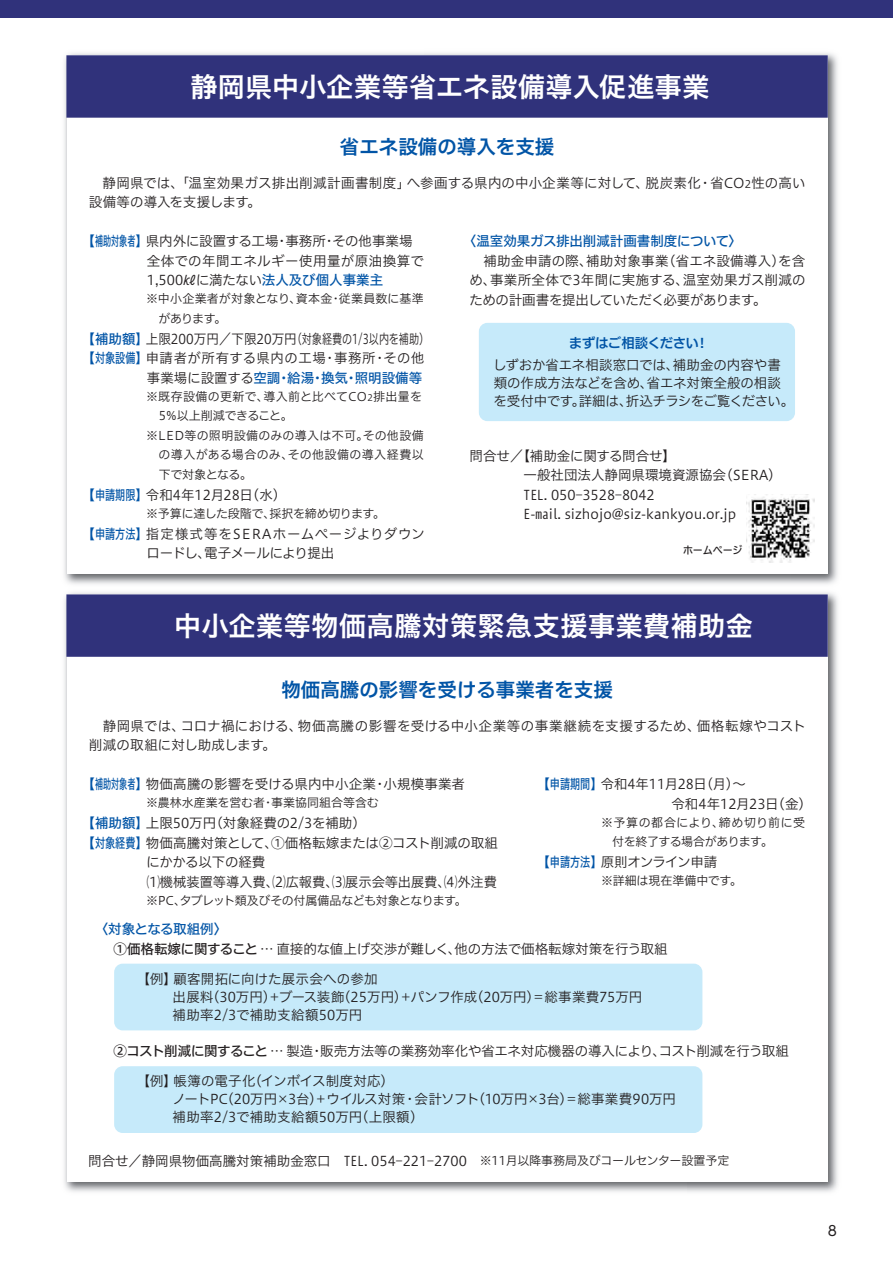
<style>
.page{position:relative;width:893px;height:1263px;background:#fff}
.page>*{position:absolute;margin:0;border:0;box-sizing:border-box;transform-origin:0 0}
.t1{font:27px "Hiragino UD Sans F Std N W6 90 pv RKSJ H";letter-spacing:.02em;color:#fff}
.t2{font:19.5px "Hiragino UD Sans F Std N W6 90 pv RKSJ H";color:#0154a6}
.t3{font:13.8px "UD Shin M Go Pro";color:#231f20}
.t4{font:13.5px/19.5px "Hiragino UD Sans F Std N W3 90 pv RKSJ H";color:#231f20}
.t5{font:13.5px/19.5px "Hiragino UD Sans F Std N W3 90 pv RKSJ H";letter-spacing:.025em;color:#231f20}
.t6{font:13.5px "Hiragino UD Sans F Std N W3 90 pv RKSJ H";color:#231f20;scale:.93 1}
.t7{font:13.5px "Hiragino UD Sans F Std N W3 90 pv RKSJ H";letter-spacing:.04em;color:#231f20}
.t8{font:13.5px "Hiragino UD Sans F Std N W5 90 pv RKSJ H";color:#0154a6}
.t9{font:13.5px "Hiragino UD Sans F Std N W3 90 pv RKSJ H";letter-spacing:-.06em;color:#231f20}
.t10{font:13.5px "Hiragino UD Sans F Std N W3 90 pv RKSJ H";letter-spacing:-.02em;color:#231f20}
.t11{font:12px/19.5px "Hiragino UD Sans F Std N W3 90 pv RKSJ H";color:#231f20}
.t12{font:12px "Hiragino UD Sans F Std N W3 90 pv RKSJ H";letter-spacing:.03em;color:#231f20}
.t13{font:12px "Hiragino UD Sans F Std N W3 90 pv RKSJ H";letter-spacing:-.04em;color:#231f20}
.t14{font:12px "Hiragino UD Sans F Std N W3 90 pv RKSJ H";letter-spacing:.02em;color:#231f20}
.t15{font:12px "Hiragino UD Sans F Std N W3 90 pv RKSJ H";letter-spacing:-.02em;color:#231f20}
.t16{font:12px "Hiragino UD Sans F Std N W3 90 pv RKSJ H";letter-spacing:-.03em;color:#231f20}
.t17{font:10.5px "Hiragino UD Sans F Std N W5 90 pv RKSJ H";color:#231f20;scale:.95 1}
.s1{font-size:10.5px}
.s2{font-family:"Hiragino UD Sans F Std N W5 90 pv RKSJ H";color:#0154a6}
.s3{color:#0154a6}
.s4{font-family:"Hiragino UD Sans F Std N W3 90 pv RKSJ H";color:#231f20}
.s5{font-size:9px}
.s6{font-family:"Hiragino UD Sans F Std N W6 90 pv RKSJ H";color:#0154a6}
.s7{font-family:"Hiragino UD Sans F Std N W5 90 pv RKSJ H"}
.s8{font-size:12px}
</style>
<div class="page">
<div style="left:0;top:0;width:893px;height:18px;background:#30327b"></div>
<img style="left:64px;top:53px;width:774px;height:1139px">
<div style="left:67px;top:55px;width:761px;height:519px;background:#fff"></div>
<div style="left:67px;top:594px;width:761px;height:588px;background:#fff"></div>
<div style="left:66px;top:594px;width:762px;height:63px;background:#30327b"></div>
<div style="left:479px;top:323px;width:316px;height:98px;background:#c6eafa;border-radius:9px"></div>
<div style="left:114px;top:964px;width:588px;height:66px;background:#c6eafa;border-radius:9px"></div>
<div style="left:114px;top:1066px;width:588px;height:67px;background:#c6eafa;border-radius:9px"></div>
<img style="left:747px;top:496px;width:68px;height:67px">
<div style="left:66px;top:55px;width:762px;height:63px;background:#30327b"></div>
<p class="t1" style="left:191px;top:66px;width:520px">静岡県中小企業等省エネ設備導入促進事業</p>
<p class="t2" style="left:340px;top:131px;width:216px">省エネ設備の導入を支援</p>
<p class="t4" style="left:89px;top:172px;width:718px">　静岡県では、「温室効果ガス排出削減計画書制度」へ参画する県内の中小企業等に対して、脱炭素化・省CO<span class="s1">2</span>性の高い設備等の導入を支援します。</p>
<p class="t4" style="left:147px;top:230px;width:279px;text-indent:-65px"><span class="s2">【補助対象者</span><span class="s3">】</span>県内外に設置する工場・事務所・その他事業場全体での年間エネルギー使用量が原油換算で<br>1,500㎘に満たない<span class="s2">法人及び個人事業主</span></p>
<p class="t11" style="left:158px;top:288px;width:267px;text-indent:-12px">※中小企業者が対象となり、資本金・従業員数に基準があります。</p>
<p class="t6" style="left:82px;top:328px;width:375px"><span class="s2">【補助額</span><span class="s3">】</span>上限200万円／下限20万円（対象経費の1/3以内を補助）</p>
<p class="t7" style="left:82px;top:348px;width:344px"><span class="s2">【対象設備</span><span class="s3">】</span>申請者が所有する県内の工場・事務所・その他</p>
<p class="t8" style="left:147px;top:367px;width:277px"><span class="s4">事業場に設置する</span>空調・給湯・換気・照明設備等</p>
<p class="t14" style="left:146px;top:387px;width:277px">※既存設備の更新で、導入前と比べてCO<span class="s5">2</span>排出量を</p>
<p class="t16" style="left:159px;top:407px;width:135px">5％以上削減できること。</p>
<p class="t12" style="left:146px;top:426px;width:279px">※LED等の照明設備のみの導入は不可。その他設備</p>
<p class="t12" style="left:159px;top:446px;width:267px">の導入がある場合のみ、その他設備の導入経費以</p>
<p class="t13" style="left:159px;top:465px;width:95px">下で対象となる。</p>
<p class="t4" style="left:82px;top:484px;width:200px"><span class="s2">【申請期限</span><span class="s3">】</span>令和4年12月28日(水)</p>
<p class="t15" style="left:146px;top:504px;width:240px">※予算に達した段階で、採択を締め切ります。</p>
<p class="t4" style="left:147px;top:523px;width:280px;text-indent:-65px"><span class="s2">【申請方法</span><span class="s3">】</span>指定様式等をSERAホームページよりダウンロードし、電子メールにより提出</p>
<p class="t4" style="left:469px;top:230px;width:338px;text-indent:-7px"><span class="s2">〈温室効果ガス排出削減計画書制度について〉<br></span>　補助金申請の際、補助対象事業（省エネ設備導入）を含め、事業所全体で3年間に実施する、温室効果ガス削減のための計画書を提出していただく必要があります。</p>
<p class="t4" style="left:493px;top:330px;width:289px;line-height:22.5px;text-align:center"><span class="s6">まずはご相談ください!<br></span>しずおか省エネ相談窓口では、補助金の内容や書</p>
<p class="t4" style="left:494px;top:373px;width:302px;line-height:18px">類の作成方法などを含め、省エネ対策全般の相談を受付中です。詳細は、折込チラシをご覧ください。</p>
<p class="t4" style="left:524px;top:445px;width:253px;text-indent:-54px">問合せ／【補助金に関する問合せ】<br>一般社団法人静岡県環境資源協会(SERA)<br>TEL. 050-3528-8042<br>E-mail. sizhojo@siz-kankyou.or.jp</p>
<p class="t17" style="left:683px;top:542px;width:64px">ホームページ</p>
<p class="t1" style="left:174px;top:605px;width:580px">中小企業等物価高騰対策緊急支援事業費補助金</p>
<p class="t2" style="left:281px;top:675px;width:333px">物価高騰の影響を受ける事業者を支援</p>
<p class="t5" style="left:89px;top:715px;width:718px">　静岡県では、コロナ禍における、物価高騰の影響を受ける中小企業等の事業継続を支援するため、価格転嫁やコスト削減の取組に対し助成します。</p>
<p class="t4" style="left:81px;top:774px;width:385px"><span class="s2">【補助対象者</span><span class="s3">】</span>物価高騰の影響を受ける県内中小企業・小規模事業者</p>
<p class="t11" style="left:146px;top:792px;width:234px">※農林水産業を営む者・事業協同組合等含む</p>
<p class="t4" style="left:82px;top:813px;width:286px"><span class="s2">【補助額</span><span class="s3">】</span>上限50万円（対象経費の2/3を補助）</p>
<p class="t4" style="left:82px;top:832px;width:418px"><span class="s2">【対象経費</span><span class="s3">】</span>物価高騰対策として、①価格転嫁または②コスト削減の取組</p>
<p class="t10" style="left:147px;top:852px;width:120px">にかかる以下の経費</p>
<p class="t4" style="left:147px;top:871px;width:352px">⑴機械装置等導入費、⑵広報費、⑶展示会等出展費、⑷外注費</p>
<p class="t13" style="left:146px;top:891px;width:322px">※PC、タブレット類及びその付属備品なども対象となります。</p>
<p class="t4" style="left:671px;top:774px;width:135px;text-indent:-135px"><span class="s2">【申請期間</span><span class="s3">】</span>令和4年11月28日(月)～<br>令和4年12月23日(金)</p>
<p class="t11" style="left:612px;top:812px;width:195px;text-indent:-11px">※予算の都合により、締め切り前に受付を終了する場合があります。</p>
<p class="t9" style="left:536px;top:852px;width:182px"><span class="s2">【申請方法</span><span class="s3">】</span>原則オンライン申請</p>
<p class="t11" style="left:601px;top:870px;width:143px">※詳細は現在準備中です。</p>
<p class="t4" style="left:114px;top:919px;width:556px;text-indent:-19px"><span class="s2">〈対象となる取組例〉<br></span><span class="s7">①価格転嫁に関すること</span> … 直接的な値上げ交渉が難しく、他の方法で価格転嫁対策を行う取組</p>
<p class="t4" style="left:173px;top:969px;width:471px;line-height:18px;text-indent:-36px">【例】顧客開拓に向けた展示会への参加<br>出展料(30万円)＋ブース装飾(25万円)＋パンフ作成(20万円)＝総事業費75万円補助率2/3で補助支給額50万円</p>
<p class="t4" style="left:113px;top:1041px;width:677px"><span class="s7">②コスト削減に関すること</span> … 製造・販売方法等の業務効率化や省エネ対応機器の導入により、コスト削減を行う取組</p>
<p class="t4" style="left:173px;top:1071px;width:505px;line-height:18px;text-indent:-36px">【例】帳簿の電子化(インボイス制度対応)<br>ノートPC(20万円×3台)＋ウイルス対策・会計ソフト(10万円×3台)＝総事業費90万円補助率2/3で補助支給額50万円(上限額)</p>
<p class="t4" style="left:88px;top:1150px;width:643px">問合せ／静岡県物価高騰対策補助金窓口　TEL. 054-221-2700　<span class="s8">※11月以降事務局及びコールセンター設置予定</span></p>
<p class="t3" style="left:828px;top:1219px;width:11px">8</p>
</div>
